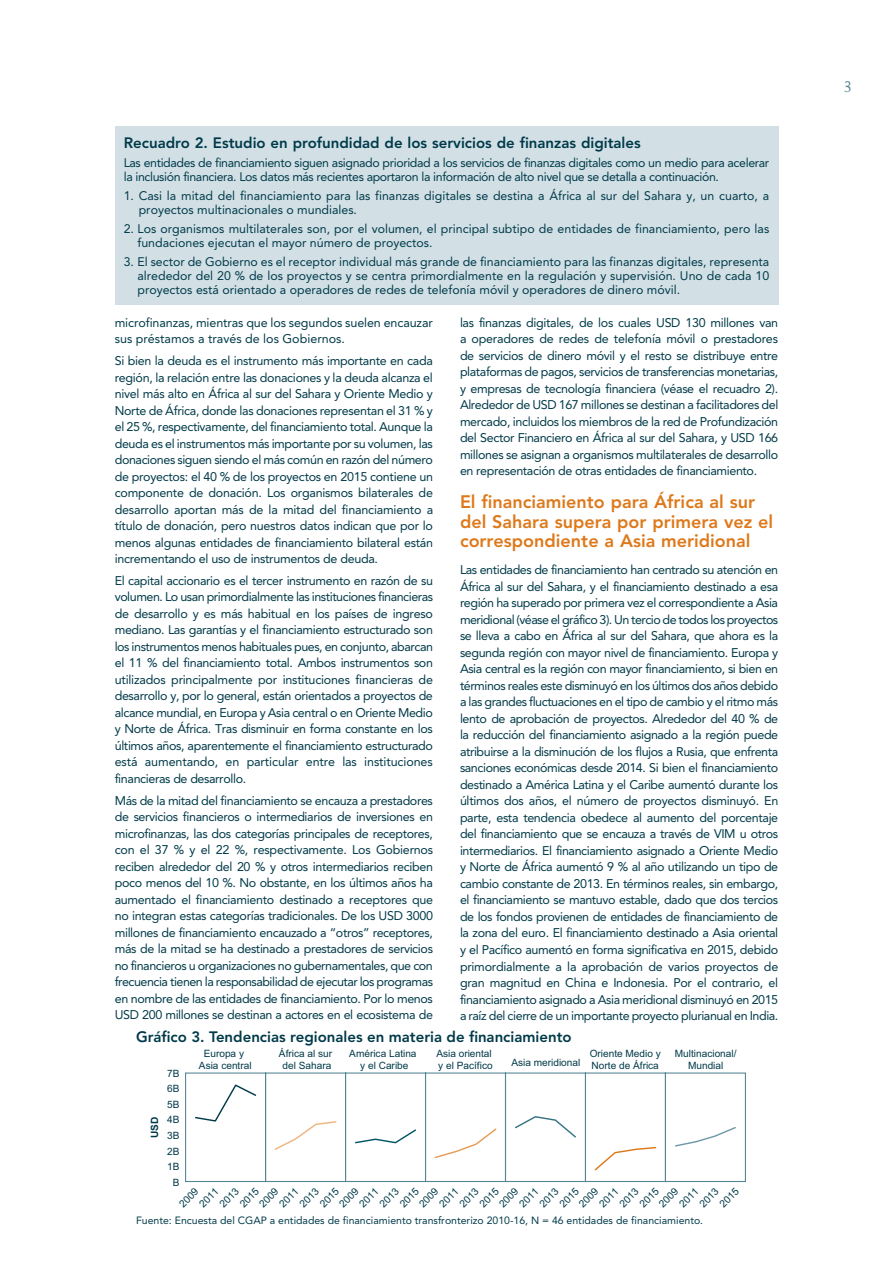
<style>
.page{position:relative;width:893px;height:1263px;background:#fff}
.page>*{position:absolute;margin:0;border:0;box-sizing:border-box;transform-origin:0 0}
.subhead_1{font:800 18px/19.5px "Avenir";color:#de791b}
.t1{font:18px "Weiss";color:#548594}
.Box_title{font:800 15px "Avenir";color:#003a49}
.table-fig_title{font:800 15px "Avenir";color:#003a49}
.body_text{font:12.6px/16.5px "Avenir";letter-spacing:-.03em;color:#003a49;text-align:justify}
.body_text-2{font:12.6px/16.5px "Avenir";letter-spacing:-.01em;color:#003a49}
.Box_text{font:12.3px/14.2px "Avenir";color:#003a49}
.Box_text-2{font:12.3px/14.2px "Avenir";letter-spacing:-.03em;color:#003a49}
.Note-source{font:10.5px "Avenir";color:#003a49}
.t2{font:10.05px/12.1px "Arial";color:#003a49;text-align:center}
.t3{font:700 10.05px "Arial";color:#003a49}
</style>
<div class="page">
<div style="left:115px;top:126px;width:663px;height:179px;background:#d2e0e6"></div>
<svg style="left:185px;top:1072px;width:561px;height:110px"></svg>
<svg style="left:194px;top:1083px;width:63px;height:39px"></svg>
<svg style="left:273px;top:1120px;width:64px;height:31px"></svg>
<svg style="left:354px;top:1128px;width:63px;height:16px"></svg>
<svg style="left:433px;top:1127px;width:65px;height:32px"></svg>
<svg style="left:514px;top:1115px;width:63px;height:24px"></svg>
<svg style="left:593px;top:1146px;width:64px;height:26px"></svg>
<svg style="left:674px;top:1126px;width:63px;height:21px"></svg>
<p class="Box_title" style="left:124px;top:134px;width:518px">Recuadro 2. Estudio en profundidad de los servicios de finanzas digitales</p>
<p class="Box_text-2" style="left:124px;top:155px;width:647px">Las entidades de financiamiento siguen asignado prioridad a los servicios de finanzas digitales como un medio para acelerar la inclusión financiera. Los datos más recientes aportaron la información de alto nivel que se detalla a continuación.</p>
<p class="Box_text" style="left:139px;top:188px;width:632px;text-indent:-15px">1. Casi la mitad del financiamiento para las finanzas digitales se destina a África al sur del Sahara y, un cuarto, a proyectos multinacionales o mundiales.</p>
<p class="Box_text" style="left:138px;top:221px;width:633px;text-indent:-14px">2. Los organismos multilaterales son, por el volumen, el principal subtipo de entidades de financiamiento, pero las fundaciones ejecutan el mayor número de proyectos.</p>
<p class="Box_text" style="left:138px;top:254px;width:633px;text-align:justify;text-indent:-14px">3. El sector de Gobierno es el receptor individual más grande de financiamiento para las finanzas digitales, representa alrededor del 20 % de los proyectos y se centra primordialmente en la regulación y supervisión. Uno de cada 10 proyectos está orientado a operadores de redes de telefonía móvil y operadores de dinero móvil.</p>
<p class="body_text-2" style="left:115px;top:314px;width:320px">microfinanzas, mientras que los segundos suelen encauzar sus préstamos a través de los Gobiernos.</p>
<p class="body_text" style="left:115px;top:353px;width:320px">Si bien la deuda es el instrumento más importante en cada región, la relación entre las donaciones y la deuda alcanza el nivel más alto en África al sur del Sahara y Oriente Medio y Norte de África, donde las donaciones representan el 31 % y el 25 %, respectivamente, del financiamiento total. Aunque la deuda es el instrumentos más importante por su volumen, las donaciones siguen siendo el más común en razón del número de proyectos: el 40 % de los proyectos en 2015 contiene un componente de donación. Los organismos bilaterales de desarrollo aportan más de la mitad del financiamiento a título de donación, pero nuestros datos indican que por lo menos algunas entidades de financiamiento bilateral están incrementando el uso de instrumentos de deuda.</p>
<p class="body_text" style="left:115px;top:572px;width:320px">El capital accionario es el tercer instrumento en razón de su volumen. Lo usan primordialmente las instituciones financieras de desarrollo y es más habitual en los países de ingreso mediano. Las garantías y el financiamiento estructurado son los instrumentos menos habituales pues, en conjunto, abarcan el 11 % del financiamiento total. Ambos instrumentos son utilizados principalmente por instituciones financieras de desarrollo y, por lo general, están orientados a proyectos de alcance mundial, en Europa y Asia central o en Oriente Medio y Norte de África. Tras disminuir en forma constante en los últimos años, aparentemente el financiamiento estructurado está aumentando, en particular entre las instituciones financieras de desarrollo.</p>
<p class="body_text" style="left:115px;top:792px;width:320px">Más de la mitad del financiamiento se encauza a prestadores de servicios financieros o intermediarios de inversiones en microfinanzas, las dos categorías principales de receptores, con el 37 % y el 22 %, respectivamente. Los Gobiernos reciben alrededor del 20 % y otros intermediarios reciben poco menos del 10 %. No obstante, en los últimos años ha aumentado el financiamiento destinado a receptores que no integran estas categorías tradicionales. De los USD 3000 millones de financiamiento encauzado a “otros” receptores, más de la mitad se ha destinado a prestadores de servicios no financieros u organizaciones no gubernamentales, que con frecuencia tienen la responsabilidad de ejecutar los programas en nombre de las entidades de financiamiento. Por lo menos USD 200 millones se destinan a actores en el ecosistema de</p>
<p class="body_text" style="left:460px;top:314px;width:320px">las finanzas digitales, de los cuales USD 130 millones van a operadores de redes de telefonía móvil o prestadores de servicios de dinero móvil y el resto se distribuye entre plataformas de pagos, servicios de transferencias monetarias, y empresas de tecnología financiera (véase el recuadro 2).<br>Alrededor de USD 167 millones se destinan a facilitadores del mercado, incluidos los miembros de la red de Profundización del Sector Financiero en África al sur del Sahara, y USD 166 millones se asignan a organismos multilaterales de desarrollo en representación de otras entidades de financiamiento.</p>
<p class="subhead_1" style="left:460px;top:492px;width:315px">El financiamiento para África al sur del Sahara supera por primera vez el correspondiente a Asia meridional</p>
<p class="body_text" style="left:460px;top:562px;width:320px">Las entidades de financiamiento han centrado su atención en África al sur del Sahara, y el financiamiento destinado a esa región ha superado por primera vez el correspondiente a Asia meridional (véase el gráfico 3). Un tercio de todos los proyectos se lleva a cabo en África al sur del Sahara, que ahora es la segunda región con mayor nivel de financiamiento. Europa y Asia central es la región con mayor financiamiento, si bien en términos reales este disminuyó en los últimos dos años debido a las grandes fluctuaciones en el tipo de cambio y el ritmo más lento de aprobación de proyectos. Alrededor del 40 % de la reducción del financiamiento asignado a la región puede atribuirse a la disminución de los flujos a Rusia, que enfrenta sanciones económicas desde 2014. Si bien el financiamiento destinado a América Latina y el Caribe aumentó durante los últimos dos años, el número de proyectos disminuyó. En parte, esta tendencia obedece al aumento del porcentaje del financiamiento que se encauza a través de VIM u otros intermediarios. El financiamiento asignado a Oriente Medio y Norte de África aumentó 9 % al año utilizando un tipo de cambio constante de 2013. En términos reales, sin embargo, el financiamiento se mantuvo estable, dado que dos tercios de los fondos provienen de entidades de financiamiento de la zona del euro. El financiamiento destinado a Asia oriental y el Pacífico aumentó en forma significativa en 2015, debido primordialmente a la aprobación de varios proyectos de gran magnitud en China e Indonesia. Por el contrario, el financiamiento asignado a Asia meridional disminuyó en 2015 a raíz del cierre de un importante proyecto plurianual en India.</p>
<p class="table-fig_title" style="left:136px;top:1028px;width:437px">Gráfico 3. Tendencias regionales en materia de financiamiento</p>
<p class="t3" style="left:148px;top:1138px;width:23px;rotate:-90deg">USD</p>
<p class="t2" style="left:167px;top:1067px;width:14px">7B</p>
<p class="t2" style="left:167px;top:1081px;width:14px;line-height:15.6px;text-align:justify">6B 5B 4B</p>
<p class="t2" style="left:279px;top:1048px;width:55px">África al sur del Sahara</p>
<p class="t2" style="left:199px;top:1048px;width:54px">Europa y<br>Asia central</p>
<p class="t2" style="left:675px;top:1047px;width:63px">Multinacional/<br>Mundial</p>
<p class="t2" style="left:590px;top:1048px;width:73px;text-align:left">Oriente Medio y<br>Norte de África</p>
<p class="t2" style="left:349px;top:1048px;width:69px">América Latina y el Caribe</p>
<p class="t2" style="left:436px;top:1048px;width:58px;text-align:left">Asia oriental y el Pacífico</p>
<p class="t2" style="left:511px;top:1056px;width:70px">Asia meridional</p>
<p class="t2" style="left:167px;top:1128px;width:14px;line-height:15.6px">3B<br>2B<br>1B<br>B</p>
<p class="t2" style="left:177px;top:1201px;width:24px;rotate:-45deg">2009</p>
<p class="t2" style="left:197px;top:1201px;width:24px;rotate:-45deg">2011</p>
<p class="t2" style="left:217px;top:1201px;width:24px;rotate:-45deg">2013</p>
<p class="t2" style="left:237px;top:1201px;width:24px;rotate:-45deg">2015</p>
<p class="t2" style="left:257px;top:1201px;width:24px;rotate:-45deg">2009</p>
<p class="t2" style="left:277px;top:1201px;width:24px;rotate:-45deg">2011</p>
<p class="t2" style="left:297px;top:1201px;width:24px;rotate:-45deg">2013</p>
<p class="t2" style="left:317px;top:1201px;width:24px;rotate:-45deg">2015</p>
<p class="t2" style="left:337px;top:1201px;width:24px;rotate:-45deg">2009</p>
<p class="t2" style="left:357px;top:1201px;width:24px;rotate:-45deg">2011</p>
<p class="t2" style="left:377px;top:1201px;width:24px;rotate:-45deg">2013</p>
<p class="t2" style="left:397px;top:1201px;width:24px;rotate:-45deg">2015</p>
<p class="t2" style="left:417px;top:1201px;width:24px;rotate:-45deg">2009</p>
<p class="t2" style="left:437px;top:1201px;width:24px;rotate:-45deg">2011</p>
<p class="t2" style="left:457px;top:1201px;width:24px;rotate:-45deg">2013</p>
<p class="t2" style="left:477px;top:1201px;width:24px;rotate:-45deg">2015</p>
<p class="t2" style="left:497px;top:1201px;width:24px;rotate:-45deg">2009</p>
<p class="t2" style="left:517px;top:1201px;width:24px;rotate:-45deg">2011</p>
<p class="t2" style="left:537px;top:1201px;width:24px;rotate:-45deg">2013</p>
<p class="t2" style="left:557px;top:1201px;width:24px;rotate:-45deg">2015</p>
<p class="t2" style="left:577px;top:1201px;width:24px;rotate:-45deg">2009</p>
<p class="t2" style="left:597px;top:1201px;width:24px;rotate:-45deg">2011</p>
<p class="t2" style="left:617px;top:1201px;width:24px;rotate:-45deg">2013</p>
<p class="t2" style="left:637px;top:1201px;width:24px;rotate:-45deg">2015</p>
<p class="t2" style="left:657px;top:1201px;width:24px;rotate:-45deg">2009</p>
<p class="t2" style="left:677px;top:1201px;width:24px;rotate:-45deg">2011</p>
<p class="t2" style="left:697px;top:1201px;width:24px;rotate:-45deg">2013</p>
<p class="t2" style="left:717px;top:1201px;width:24px;rotate:-45deg">2015</p>
<p class="Note-source" style="left:136px;top:1214px;width:569px">Fuente: Encuesta del CGAP a entidades de financiamiento transfronterizo 2010-16, N = 46 entidades de financiamiento.</p>
<p class="t1" style="left:843px;top:76px;width:10px">3</p>
</div>
